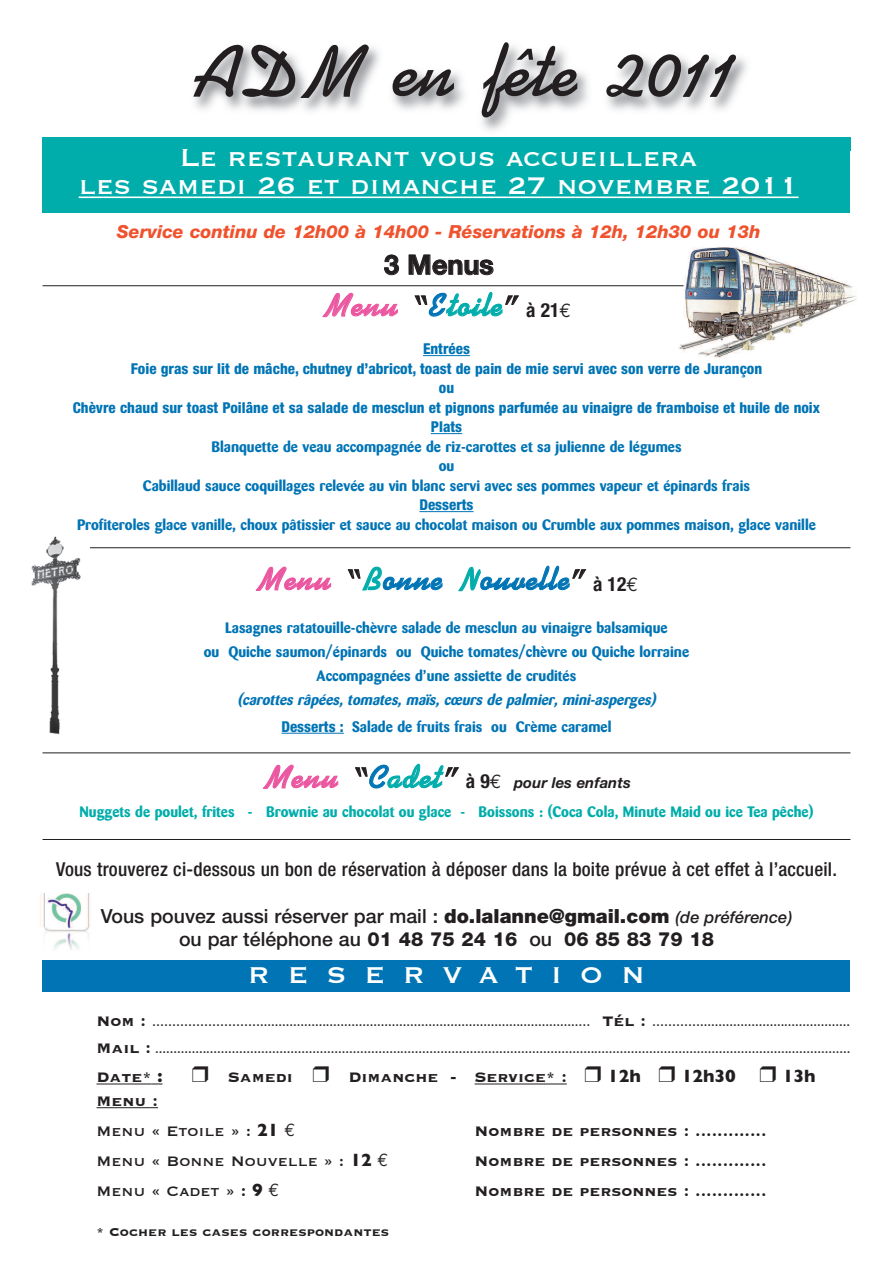
<style>
.page{position:relative;width:893px;height:1263px;background:#fff}
.page>*{position:absolute;margin:0;border:0;box-sizing:border-box;transform-origin:0 0}
.t1{font:82.5px "Swing Bold";color:#231f20}
.t2{font:36px "Swing Bold";letter-spacing:.04em;color:#0074b5}
.t3{font:36px "Swing Bold";letter-spacing:.04em;color:#00adab}
.t4{font:31.5px/28.5px "Copperplate";color:#fff;text-align:center}
.t5{font:30px "Copperplate";letter-spacing:.61em;color:#fff}
.t6{font:700 27px "Helvetica Neue";color:#231f20}
.t7{font:500 19.5px/23.4px "Helvetica Neue";color:#231f20;text-align:center}
.t8{font:500 condensed 19.2px "Helvetica Neue";letter-spacing:.01em;color:#231f20}
.t9{font:700 18px "Copperplate";color:#231f20}
.t10{font:18px/30px "Copperplate";color:#231f20}
.t11{font:italic 800 18px "Helvetica Neue";color:#f0522d}
.t12{font:700 15px/24px "Barmeno";color:#0074b5;text-align:center}
.t13{font:800 condensed 15px/19.5px "Helvetica Neue";color:#0074b5;text-align:center}
.t14{font:italic 700 15px/27px "Barmeno";color:#0074b5;text-align:center}
.t15{font:700 15px "Barmeno";color:#00adab}
.t16{font:700 15px "Copperplate";color:#231f20}
.t17{font:italic 700 15px "Helvetica Neue";color:#231f20}
.t18{font:700 12px "Copperplate";color:#231f20}
.s1{color:#eb56a0}
.s2{color:#231f20}
.s3{color:#0074b5}
.s4{font-family:"Helvetica Neue";font-weight:700;font-stretch:condensed;font-size:19.5px;color:#231f20}
.s5{font-family:"Euro Mono";font-size:19.5px;color:#231f20}
.s6{color:#00adab}
.s7{font-family:"Helvetica Neue";font-weight:800;font-style:normal;font-stretch:condensed}
.s8{font-style:normal}
.s9{font-family:"Swing Bold";font-weight:400;font-style:normal;font-size:36px;color:#eb56a0}
.s10{font-family:"Swing Bold";font-weight:400;font-style:normal;font-size:36px}
.s11{font-family:"Swing Bold";font-weight:400;font-style:normal;font-size:36px;color:#0074b5}
.s12{font-family:"Swing Bold";font-weight:400;font-style:normal;font-size:36px;color:#00adab}
.s13{font-style:normal;font-stretch:condensed;font-size:19.5px}
.s14{font-family:"Euro Mono";font-weight:400;font-style:normal;font-size:19.5px}
.s15{font-weight:900}
.s16{font-style:italic;font-size:16.5px}
.s17{font-weight:800}
.s18{font-size:18px}
.s19{font-family:"Gill Sans"}
.s20{font-weight:700}
.s21{font-family:"Gill Sans";font-weight:700}
.s22{font-family:"Euro Mono"}
</style>
<div class="page">
<img style="left:678px;top:247px;width:179px;height:111px">
<div style="left:43px;top:138px;width:807px;height:75px;background:#00adab"></div>
<hr style="left:79px;top:196px;width:720px;height:2px;background:#fff">
<div style="left:43px;top:960px;width:807px;height:31px;background:#0074b5"></div>
<hr style="left:281px;top:733px;width:63px;height:1px;background:#0074b5">
<hr style="left:97px;top:1083px;width:55px;height:1px;background:#231f20">
<hr style="left:475px;top:1083px;width:92px;height:1px;background:#231f20">
<hr style="left:97px;top:1107px;width:61px;height:1px;background:#231f20">
<hr style="left:43px;top:285px;width:640px;height:1px;background:#231f20">
<hr style="left:43px;top:752px;width:807px;height:1px;background:#231f20">
<hr style="left:43px;top:839px;width:807px;height:1px;background:#231f20">
<hr style="left:423px;top:355px;width:47px;height:1px;background:#0074b5">
<hr style="left:431px;top:433px;width:31px;height:1px;background:#0074b5">
<hr style="left:419px;top:511px;width:55px;height:1px;background:#0074b5">
<hr style="left:77px;top:547px;width:773px;height:1px;background:#231f20">
<img style="left:83px;top:46px;width:768px;height:105px">
<img style="left:83px;top:138px;width:767px;height:13px">
<svg style="left:182px;top:149px;width:6px;height:2px"></svg>
<img style="left:40px;top:893px;width:50px;height:57px">
<img style="left:31px;top:536px;width:50px;height:199px">
<svg style="left:77px;top:547px;width:13px;height:1px"></svg>
<h1 class="t1" style="left:191px;top:45px;width:545px">ADM en fête 2011</h1>
<h3 class="t4" style="left:79px;top:141px;width:721px">Le restaurant vous accueillera<br>les samedi 26 et dimanche 27 novembre 2011</h3>
<p class="t11" style="left:117px;top:225px;width:645px">Service continu de 12h00 à 14h00 - Réservations à 12h, 12h30 ou 13h</p>
<h3 class="t6" style="left:384px;top:255px;width:111px">3 Menus</h3>
<h2 class="t3" style="left:322px;top:294px;width:250px"><span class="s1">Menu</span> <span class="s2">“</span><span class="s3">E</span>toile<span class="s2">”</span> <span class="s4">à 21</span><span class="s5">€</span></h2>
<p class="t13" style="left:73px;top:340px;width:749px">Entrées<br>Foie gras sur lit de mâche, chutney d’abricot, toast de pain de mie servi avec son verre de Jurançon<br>ou<br>Chèvre chaud sur toast Poilâne et sa salade de mesclun et pignons parfumée au vinaigre de framboise et huile de noix Plats</p>
<p class="t12" style="left:143px;top:437px;width:609px;line-height:19.5px">Blanquette de veau accompagnée de riz-carottes et sa julienne de légumes<br>ou<br>Cabillaud sauce coquillages relevée au vin blanc servi avec ses pommes vapeur et épinards frais</p>
<p class="t13" style="left:419px;top:496px;width:56px">Desserts</p>
<p class="t12" style="left:77px;top:513px;width:740px">Profiteroles glace vanille, choux pâtissier et sauce au chocolat maison ou Crumble aux pommes maison, glace vanille</p>
<h2 class="t2" style="left:256px;top:567px;width:384px"><span class="s1">Menu</span> <span class="s2">“</span><span class="s6">B</span>onne <span class="s6">N</span>ouvelle<span class="s2">”</span> <span class="s4">à 12</span><span class="s5">€</span></h2>
<p class="t12" style="left:204px;top:616px;width:487px">Lasagnes ratatouille-chèvre salade de mesclun au vinaigre balsamique<br>ou Quiche saumon/épinards ou Quiche tomates/chèvre ou Quiche lorraine<br>Accompagnées d’une assiette de crudités</p>
<p class="t14" style="left:237px;top:686px;width:423px">(carottes râpées, tomates, maïs, cœurs de palmier, mini-asperges)<br><span class="s7">Desserts :</span> <span class="s8">Salade de fruits frais ou Crème caramel</span></p>
<p class="t17" style="left:263px;top:778px;width:370px"><span class="s9">Menu</span> <span class="s10">“</span><span class="s11">C</span><span class="s12">adet</span><span class="s10">”</span> <span class="s13">à 9</span><span class="s14">€</span> pour les enfants</p>
<p class="t15" style="left:80px;top:804px;width:735px">Nuggets de poulet, frites - Brownie au chocolat ou glace - Boissons : (Coca Cola, Minute Maid ou ice Tea pêche)</p>
<p class="t8" style="left:56px;top:862px;width:782px">Vous trouverez ci-dessous un bon de réservation à déposer dans la boite prévue à cet effet à l’accueil.</p>
<h3 class="t7" style="left:101px;top:906px;width:693px">Vous pouvez aussi réserver par mail : <span class="s15">do.lalanne@gmail.com</span> <span class="s16">(de préférence) </span>ou par téléphone au <span class="s17">01 48 75 24 16</span> ou <span class="s17">06 85 83 79 18</span></h3>
<h3 class="t5" style="left:248px;top:955px;width:398px">RESERVATION</h3>
<p class="t18" style="left:97px;top:1015px;width:755px"><span class="s18">Nom :</span> ……………………….......................................................................................… <span class="s18">Tél :</span> ………….........................................</p>
<p class="t18" style="left:97px;top:1042px;width:755px"><span class="s18">Mail :</span> ..............................................................................................................................................................................................</p>
<p class="t9" style="left:97px;top:1066px;width:67px">Date* <span class="s19">:</span></p>
<p class="t9" style="left:192px;top:1066px;width:625px">❒ Samedi ❒ Dimanche - Service* : ❒ <span class="s19">12h</span> ❒ <span class="s19">12h30</span> ❒ <span class="s19">13h</span></p>
<p class="t10" style="left:97px;top:1085px;width:200px"><span class="s20">Menu :<br></span>Menu « Etoile » : <span class="s21">21</span> <span class="s22">€</span></p>
<p class="t9" style="left:475px;top:1119px;width:294px">Nombre de personnes : .............</p>
<p class="t10" style="left:97px;top:1145px;width:293px">Menu « Bonne Nouvelle » : <span class="s21">12</span> <span class="s22">€</span></p>
<p class="t9" style="left:475px;top:1149px;width:294px">Nombre de personnes : .............</p>
<p class="t10" style="left:97px;top:1175px;width:184px">Menu « Cadet » <span class="s20">:</span> <span class="s21">9</span> <span class="s22">€</span></p>
<p class="t9" style="left:475px;top:1179px;width:294px">Nombre de personnes : .............</p>
<p class="t16" style="left:97px;top:1223px;width:294px">* Cocher les cases correspondantes</p>
</div>
